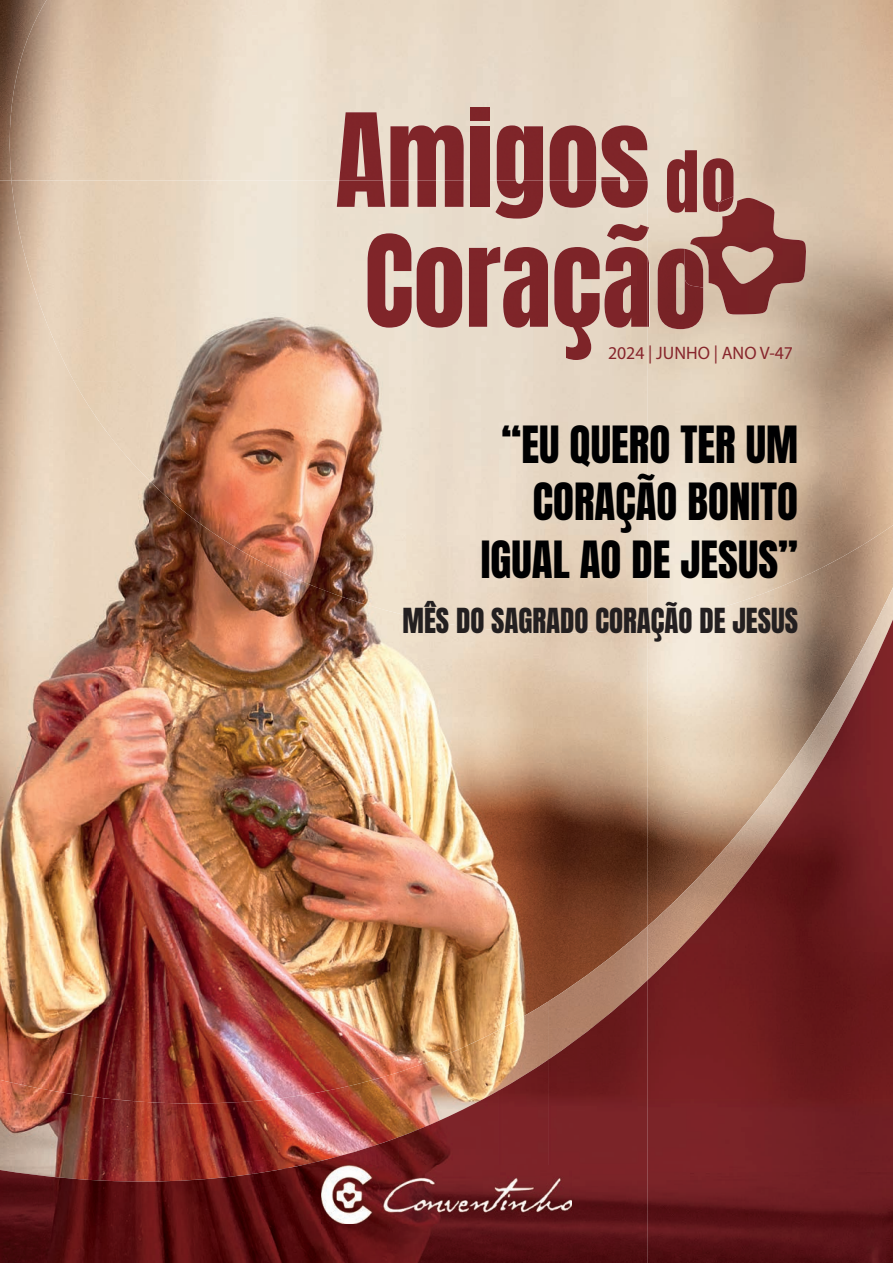
<style>
.page{position:relative;width:893px;height:1263px;background:#fff}
.page>*{position:absolute;margin:0;border:0;box-sizing:border-box;transform-origin:0 0}
.t1{font:43.65px/57.2px "Anton";color:#000001;text-align:right}
.t2{font:29.4px "Anton";color:#231f20}
.t3{font:18px "Myriad Pro";color:#87252c}
</style>
<div class="page">
<img style="left:6px;top:0;width:492px;height:180px">
<img style="left:648px;top:208px;width:245px;height:365px">
<img style="left:648px;top:572px;width:165px;height:15px">
<img style="left:648px;top:587px;width:245px;height:32px">
<img style="left:0;top:180px;width:49px;height:900px">
<img style="left:49px;top:382px;width:50px;height:698px">
<img style="left:99px;top:446px;width:50px;height:634px">
<img style="left:149px;top:500px;width:50px;height:580px">
<img style="left:199px;top:583px;width:50px;height:497px">
<img style="left:249px;top:583px;width:100px;height:497px">
<img style="left:399px;top:633px;width:249px;height:368px">
<img style="left:349px;top:633px;width:50px;height:397px">
<img style="left:398px;top:1001px;width:100px;height:29px">
<img style="left:118px;top:180px;width:530px;height:252px">
<img style="left:11px;top:180px;width:107px;height:202px">
<div style="left:74px;top:381px;width:44px;height:65px;background:#e6d0b7"></div>
<img style="left:329px;top:432px;width:319px;height:201px">
<img style="left:170px;top:432px;width:160px;height:151px">
<img style="left:117px;top:432px;width:54px;height:68px">
<img style="left:305px;top:583px;width:25px;height:9px">
<img style="left:548px;top:926px;width:100px;height:54px">
<img style="left:498px;top:1001px;width:50px;height:58px">
<img style="left:349px;top:1030px;width:150px;height:100px">
<img style="left:0;top:1080px;width:349px;height:88px">
<img style="left:349px;top:1130px;width:49px;height:7px">
<img style="left:648px;top:619px;width:245px;height:644px">
<img style="left:548px;top:980px;width:100px;height:283px">
<img style="left:498px;top:1059px;width:51px;height:107px">
<img style="left:398px;top:1090px;width:101px;height:76px">
<img style="left:283px;top:1137px;width:116px;height:31px">
<img style="left:0;top:1168px;width:349px;height:95px">
<img style="left:349px;top:1224px;width:200px;height:39px">
<img style="left:322px;top:1166px;width:250px;height:58px">
<img style="left:339px;top:112px;width:44px;height:68px">
<img style="left:337px;top:180px;width:48px;height:27px">
<img style="left:390px;top:125px;width:74px;height:82px">
<img style="left:471px;top:126px;width:18px;height:81px">
<img style="left:471px;top:107px;width:18px;height:14px">
<img style="left:497px;top:125px;width:46px;height:55px">
<img style="left:495px;top:180px;width:48px;height:39px">
<img style="left:550px;top:125px;width:46px;height:83px">
<img style="left:601px;top:125px;width:47px;height:83px">
<img style="left:368px;top:233px;width:44px;height:95px">
<img style="left:417px;top:247px;width:45px;height:81px">
<img style="left:469px;top:247px;width:31px;height:80px">
<img style="left:503px;top:247px;width:45px;height:81px">
<img style="left:554px;top:247px;width:46px;height:113px">
<img style="left:607px;top:224px;width:41px;height:17px">
<img style="left:648px;top:258px;width:1px;height:69px">
<img style="left:604px;top:247px;width:44px;height:81px">
<img style="left:658px;top:248px;width:45px;height:81px">
<img style="left:667px;top:150px;width:30px;height:63px">
<img style="left:703px;top:158px;width:30px;height:40px">
<img style="left:690px;top:198px;width:116px;height:116px">
<img style="left:684px;top:249px;width:19px;height:39px">
<img style="left:718px;top:196px;width:15px;height:16px">
<p class="t3" style="left:608px;top:342px;width:187px">2024 | JUNHO | ANO V-47</p>
<p class="t1" style="left:481px;top:420px;width:319px">“EU QUERO TER UM<br>CORAÇÃO BONITO<br>IGUAL AO DE JESUS”</p>
<p class="t2" style="left:402px;top:605px;width:397px">MÊS DO SAGRADO CORAÇÃO DE JESUS</p>
</div>
